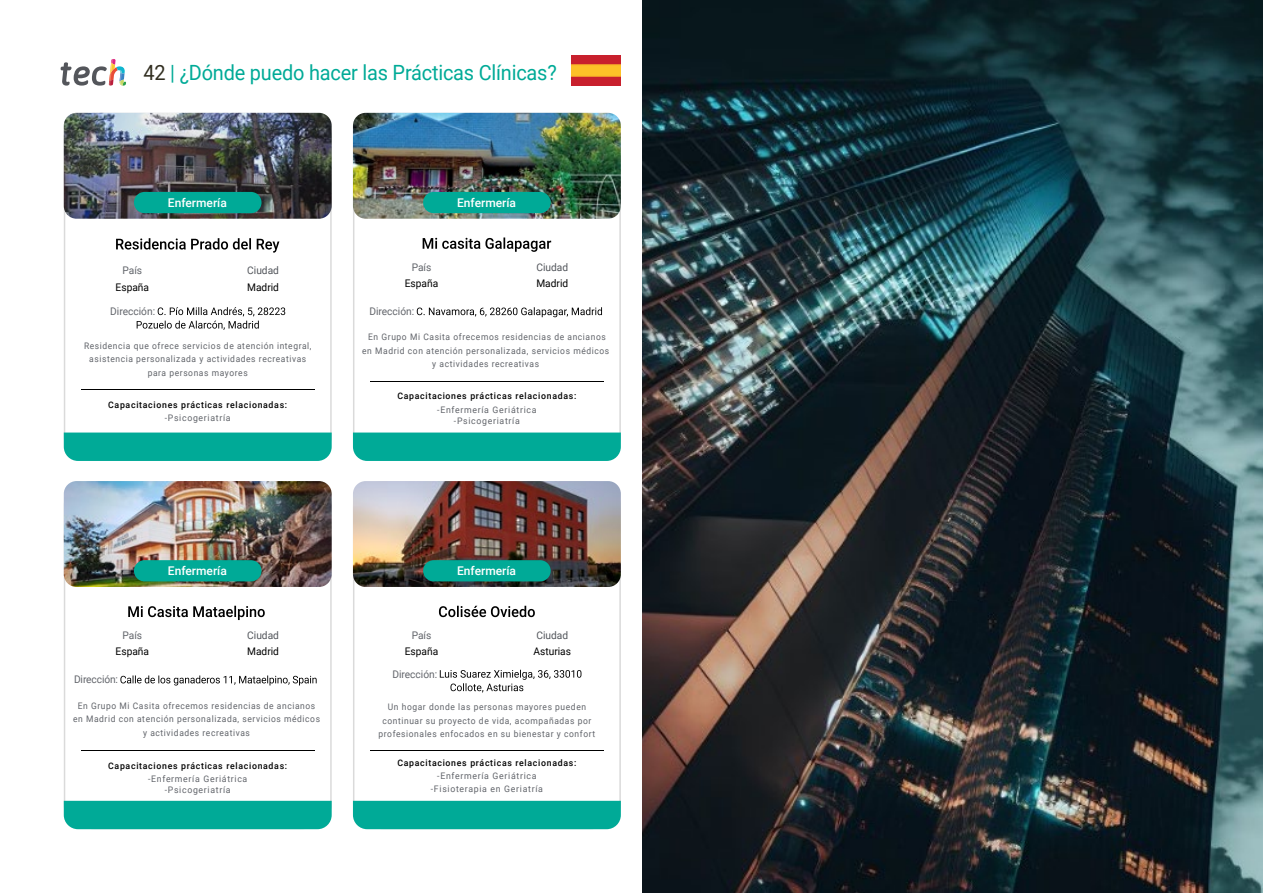
<style>
.page{position:relative;width:1263px;height:893px;background:#fff}
.page>*{position:absolute;margin:0;border:0;box-sizing:border-box;transform-origin:0 0}
.t1{font:21px "Roboto";letter-spacing:-.01em;color:#00aa97;scale:.95 1}
.t2{font:500 12px "Roboto";color:#fff}
.t3{font:10.5px "Roboto";color:#61646a}
.t4{font:10.5px "Roboto";color:#000}
.t5{font:10.5px "Roboto";color:#52555b}
.t6{font:9px/13.5px "Roboto";letter-spacing:.07em;color:#61646a;text-align:center;scale:.94 1}
.t7{font:500 9px "Roboto";letter-spacing:.08em;color:#000}
.t8{font:9px/11.1px "Roboto";letter-spacing:.07em;color:#61646a;text-align:center}
.s1{color:#312e20}
</style>
<div class="page">
<img style="left:642px;top:0;width:621px;height:893px">
<svg style="left:61px;top:59px;width:65px;height:27px"></svg>
<img style="left:571px;top:56px;width:50px;height:29px">
<svg style="left:63px;top:112px;width:269px;height:337px"></svg>
<img style="left:64px;top:113px;width:268px;height:106px">
<div style="left:134px;top:192px;width:127px;height:21px;background:#00aa97;border-radius:11px"></div>
<div style="left:64px;top:433px;width:268px;height:28px;background:#00aa97"></div>
<hr style="left:81px;top:389px;width:234px;height:1px;background:#000">
<svg style="left:116px;top:238px;width:163px;height:15px"></svg>
<svg style="left:137px;top:307px;width:148px;height:23px"></svg>
<svg style="left:352px;top:112px;width:269px;height:334px"></svg>
<img style="left:353px;top:113px;width:268px;height:106px">
<div style="left:423px;top:192px;width:128px;height:21px;background:#00aa97;border-radius:11px"></div>
<div style="left:353px;top:433px;width:268px;height:28px;background:#00aa97"></div>
<hr style="left:370px;top:381px;width:234px;height:1px;background:#000">
<svg style="left:423px;top:237px;width:128px;height:15px"></svg>
<svg style="left:417px;top:307px;width:185px;height:10px"></svg>
<svg style="left:63px;top:492px;width:269px;height:338px"></svg>
<img style="left:64px;top:481px;width:268px;height:106px">
<div style="left:134px;top:560px;width:127px;height:21px;background:#00aa97;border-radius:11px"></div>
<div style="left:64px;top:801px;width:268px;height:28px;background:#00aa97"></div>
<hr style="left:81px;top:750px;width:234px;height:1px;background:#000">
<svg style="left:128px;top:606px;width:137px;height:14px"></svg>
<svg style="left:120px;top:675px;width:197px;height:10px"></svg>
<svg style="left:352px;top:565px;width:269px;height:265px"></svg>
<img style="left:353px;top:481px;width:268px;height:106px">
<div style="left:423px;top:560px;width:128px;height:21px;background:#00aa97;border-radius:11px"></div>
<div style="left:353px;top:801px;width:268px;height:28px;background:#00aa97"></div>
<hr style="left:370px;top:750px;width:234px;height:1px;background:#000">
<svg style="left:439px;top:606px;width:96px;height:11px"></svg>
<svg style="left:440px;top:670px;width:141px;height:23px"></svg>
<h1 class="t1" style="left:144px;top:57px;width:436px"><span class="s1">42</span> | ¿Dónde puedo hacer las Prácticas Clínicas?</h1>
<h2 class="t2" style="left:168px;top:194px;width:60px">Enfermería</h2>
<h2 class="t2" style="left:457px;top:194px;width:60px">Enfermería</h2>
<p class="t3" style="left:122px;top:263px;width:21px">País</p>
<p class="t4" style="left:116px;top:280px;width:35px">España</p>
<p class="t5" style="left:247px;top:263px;width:33px">Ciudad</p>
<p class="t4" style="left:247px;top:280px;width:33px">Madrid</p>
<p class="t3" style="left:412px;top:260px;width:21px">País</p>
<p class="t4" style="left:405px;top:276px;width:35px">España</p>
<p class="t5" style="left:536px;top:260px;width:33px">Ciudad</p>
<p class="t4" style="left:536px;top:276px;width:33px">Madrid</p>
<p class="t3" style="left:110px;top:304px;width:46px">Dirección:</p>
<p class="t6" style="left:84px;top:338px;width:243px">Residencia que ofrece servicios de atención integral, asistencia personalizada y actividades recreativas para personas mayores</p>
<p class="t7" style="left:108px;top:398px;width:180px">Capacitaciones prácticas relacionadas:</p>
<p class="t8" style="left:165px;top:412px;width:67px">-Psicogeriatría</p>
<p class="t3" style="left:369px;top:304px;width:46px">Dirección:</p>
<p class="t6" style="left:362px;top:330px;width:264px">En Grupo Mi Casita ofrecemos residencias de ancianos en Madrid con atención personalizada, servicios médicos y actividades recreativas</p>
<p class="t7" style="left:397px;top:390px;width:180px">Capacitaciones prácticas relacionadas:</p>
<p class="t8" style="left:437px;top:403px;width:101px">-Enfermería Geriátrica -Psicogeriatría</p>
<h2 class="t2" style="left:168px;top:563px;width:60px">Enfermería</h2>
<h2 class="t2" style="left:457px;top:563px;width:60px">Enfermería</h2>
<p class="t3" style="left:122px;top:628px;width:21px">País</p>
<p class="t4" style="left:116px;top:644px;width:35px">España</p>
<p class="t5" style="left:247px;top:628px;width:33px">Ciudad</p>
<p class="t4" style="left:247px;top:644px;width:33px">Madrid</p>
<p class="t3" style="left:412px;top:628px;width:21px">País</p>
<p class="t4" style="left:405px;top:644px;width:35px">España</p>
<p class="t5" style="left:536px;top:628px;width:33px">Ciudad</p>
<p class="t4" style="left:533px;top:644px;width:39px">Asturias</p>
<p class="t3" style="left:74px;top:672px;width:46px">Dirección:</p>
<p class="t6" style="left:73px;top:698px;width:264px">En Grupo Mi Casita ofrecemos residencias de ancianos en Madrid con atención personalizada, servicios médicos y actividades recreativas</p>
<p class="t7" style="left:108px;top:759px;width:180px">Capacitaciones prácticas relacionadas:</p>
<p class="t8" style="left:148px;top:773px;width:101px">-Enfermería Geriátrica -Psicogeriatría</p>
<p class="t3" style="left:392px;top:666px;width:46px">Dirección:</p>
<p class="t6" style="left:379px;top:700px;width:232px">Un hogar donde las personas mayores pueden continuar su proyecto de vida, acompañadas por profesionales enfocados en su bienestar y confort</p>
<p class="t7" style="left:397px;top:756px;width:180px">Capacitaciones prácticas relacionadas:</p>
<p class="t8" style="left:431px;top:769px;width:114px;line-height:13.2px">-Enfermería Geriátrica -Fisioterapia en Geriatría</p>
</div>
